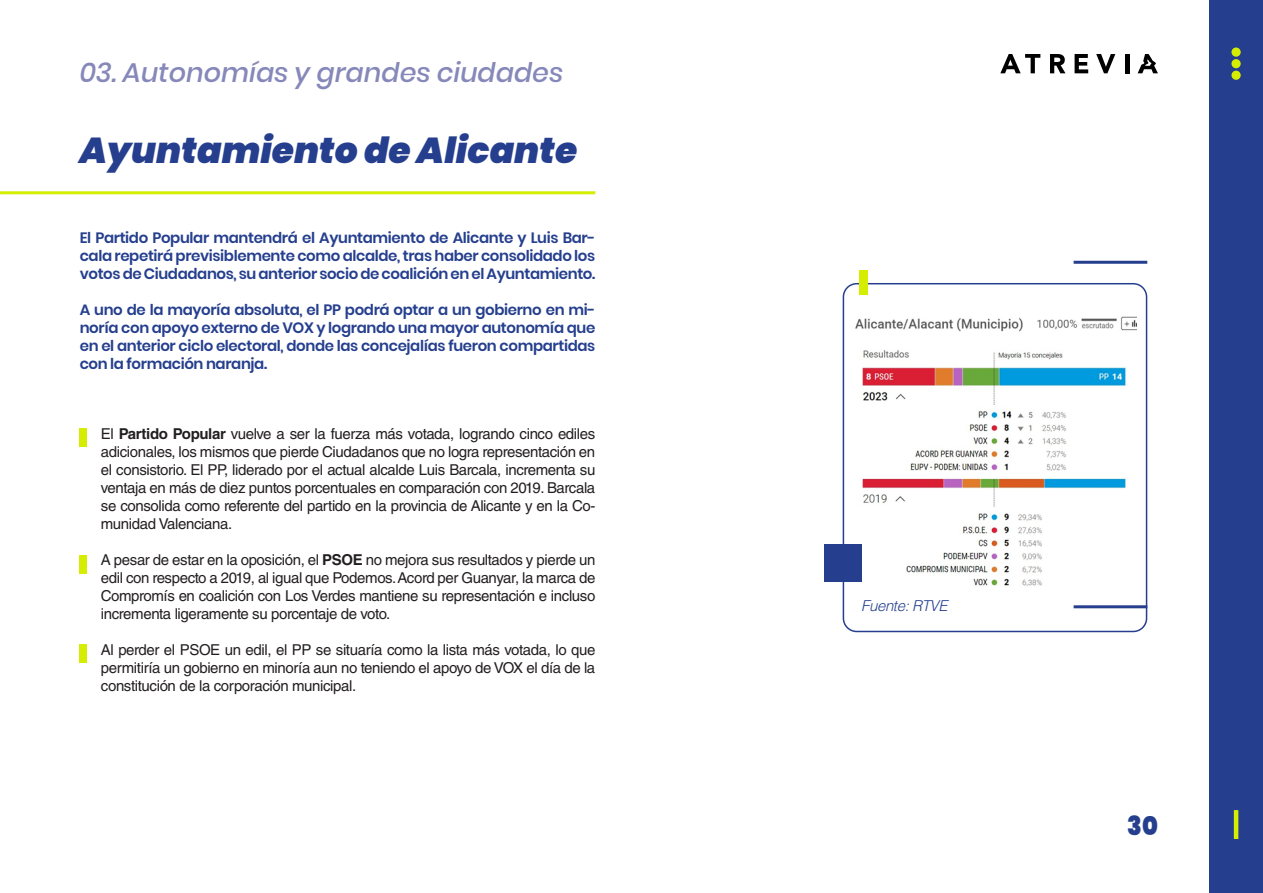
<style>
.page{position:relative;width:1263px;height:893px;background:#fff}
.page>*{position:absolute;margin:0;border:0;box-sizing:border-box;transform-origin:0 0}
.t1{font:italic 900 36px "Poppins";color:#253f8e}
.t2{font:italic 500 27px "Poppins";color:#8688ba}
.t3{font:900 26.4px "Poppins";color:#253f8e;scale:.91 1}
.t4{font:15px/18px "Helvetica LT Std";letter-spacing:-.025em;color:#231f20;text-align:justify}
.t5{font:600 15px/18px "Poppins";letter-spacing:-.025em;color:#253f8e;text-align:justify}
.t6{font:italic 300 15px "Helvetica LT Std";letter-spacing:-.025em;color:#253f8e}
.s1{font-weight:700}
</style>
<div class="page">
<svg style="left:1050px;top:54px;width:15px;height:19px"></svg>
<svg style="left:1074px;top:54px;width:14px;height:19px"></svg>
<svg style="left:1096px;top:54px;width:19px;height:19px"></svg>
<hr style="left:1125px;top:54px;width:4px;height:19px;background:#000">
<svg style="left:1000px;top:54px;width:40px;height:19px"></svg>
<svg style="left:1138px;top:54px;width:20px;height:19px"></svg>
<div style="left:1209px;top:0;width:54px;height:893px;background:#253f8e"></div>
<hr style="left:1234px;top:810px;width:4px;height:29px;background:#d4ed00">
<div style="left:1231px;top:48px;width:10px;height:9px;background:#d4ed00;border-radius:50%"></div>
<div style="left:1231px;top:59px;width:10px;height:9px;background:#d4ed00;border-radius:50%"></div>
<div style="left:1231px;top:71px;width:10px;height:9px;background:#d4ed00;border-radius:50%"></div>
<div style="left:80px;top:428px;width:7px;height:19px;background:#d4ed00"></div>
<div style="left:80px;top:555px;width:7px;height:19px;background:#d4ed00"></div>
<div style="left:80px;top:644px;width:7px;height:19px;background:#d4ed00"></div>
<hr style="left:0;top:191px;width:595px;height:3px;background:#d4ed00">
<div style="left:843px;top:283px;width:304px;height:349px;border:2px solid #253f8e;border-radius:13px"></div>
<div style="left:860px;top:271px;width:8px;height:24px;background:#d4ed00"></div>
<hr style="left:1073px;top:605px;width:74px;height:3px;background:#253f8e">
<hr style="left:1073px;top:261px;width:74px;height:3px;background:#253f8e">
<img style="left:855px;top:316px;width:281px;height:271px">
<div style="left:824px;top:544px;width:37px;height:38px;background:#253f8e"></div>
<p class="t2" style="left:80px;top:56px;width:485px">03. Autonomías y grandes ciudades</p>
<p class="t1" style="left:80px;top:129px;width:499px">Ayuntamiento de Alicante</p>
<p class="t5" style="left:80px;top:229px;width:517px">El Partido Popular mantendrá el Ayuntamiento de Alicante y Luis Bar&shy;cala repetirá previsiblemente como alcalde, tras haber consolidado los votos de Ciudadanos, su anterior socio de coalición en el Ayuntamiento.</p>
<p class="t5" style="left:80px;top:301px;width:517px">A uno de la mayoría absoluta, el PP podrá optar a un gobierno en mi&shy;noría con apoyo externo de VOX y logrando una mayor autonomía que en el anterior ciclo electoral, donde las concejalías fueron compartidas con la formación naranja.</p>
<p class="t4" style="left:101px;top:425px;width:496px">El <span class="s1">Partido Popular</span> vuelve a ser la fuerza más votada, logrando cinco ediles adicionales, los mismos que pierde Ciudadanos que no logra representación en el consistorio. El PP, liderado por el actual alcalde Luis Barcala, incrementa su ventaja en más de diez puntos porcentuales en comparación con 2019. Barcala se consolida como referente del partido en la provincia de Alicante y en la Co&shy;munidad Valenciana.</p>
<p class="t4" style="left:101px;top:551px;width:496px">A pesar de estar en la oposición, el <span class="s1">PSOE</span> no mejora sus resultados y pierde un edil con respecto a 2019, al igual que Podemos. Acord per Guanyar, la marca de Compromís en coalición con Los Verdes mantiene su representación e incluso incrementa ligeramente su porcentaje de voto.</p>
<p class="t4" style="left:101px;top:641px;width:496px">Al perder el PSOE un edil, el PP se situaría como la lista más votada, lo que permitiría un gobierno en minoría aun no teniendo el apoyo de VOX el día de la constitución de la corporación municipal.</p>
<p class="t6" style="left:861px;top:596px;width:88px">Fuente: RTVE</p>
<h3 class="t3" style="left:1127px;top:811px;width:35px">30</h3>
</div>
